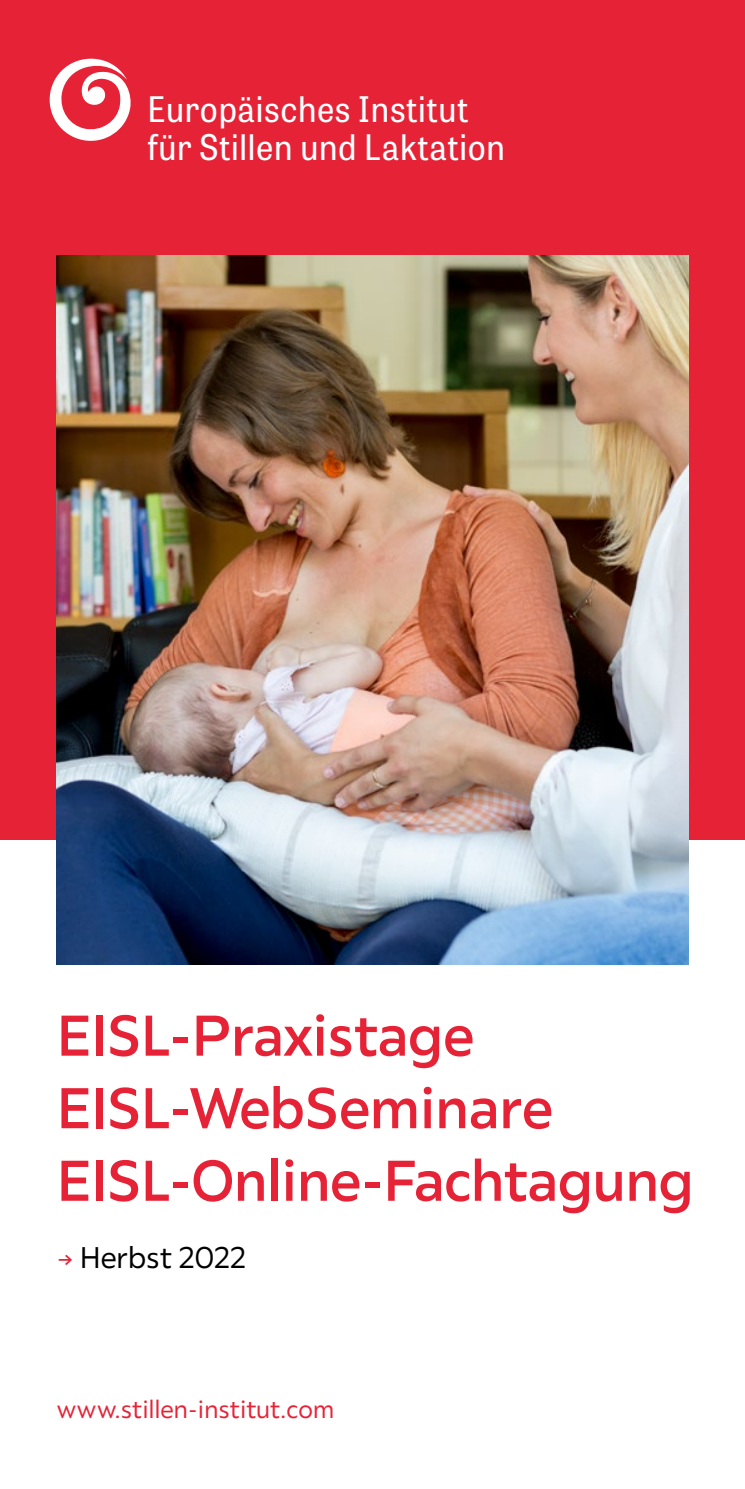
<style>
.page{position:relative;width:745px;height:1489px;background:#fff}
.page>*{position:absolute;margin:0;border:0;box-sizing:border-box;transform-origin:0 0}
.t1{font:500 57.5px/72.5px "XXX Lutz Sans";letter-spacing:.005em;color:#e62336}
.t2{font:35px/38.2px "Tablet Gothic Narrow";letter-spacing:.02em;color:#fff}
.t3{font:30px "XXX Lutz Sans";letter-spacing:.01em;color:#000}
.t4{font:25px "XXX Lutz Sans";letter-spacing:.01em;color:#e62336}
.s1{font-size:25px;color:#e62336}
</style>
<div class="page">
<div style="left:0;top:0;width:744px;height:839px;background:#e62336"></div>
<svg style="left:49px;top:58px;width:82px;height:83px"></svg>
<img style="left:57px;top:255px;width:630px;height:709px">
<p class="t2" style="left:147px;top:89px;width:359px">Europäisches Institut für Stillen und Laktation</p>
<p class="t1" style="left:57px;top:998px;width:637px">EISL-Praxistage<br>EISL-WebSeminare<br>EISL-Online-Fachtagung</p>
<p class="t3" style="left:57px;top:1239px;width:190px"><span class="s1">-&gt;</span> Herbst 2022</p>
<p class="t4" style="left:57px;top:1393px;width:278px">www.stillen-institut.com</p>
</div>
